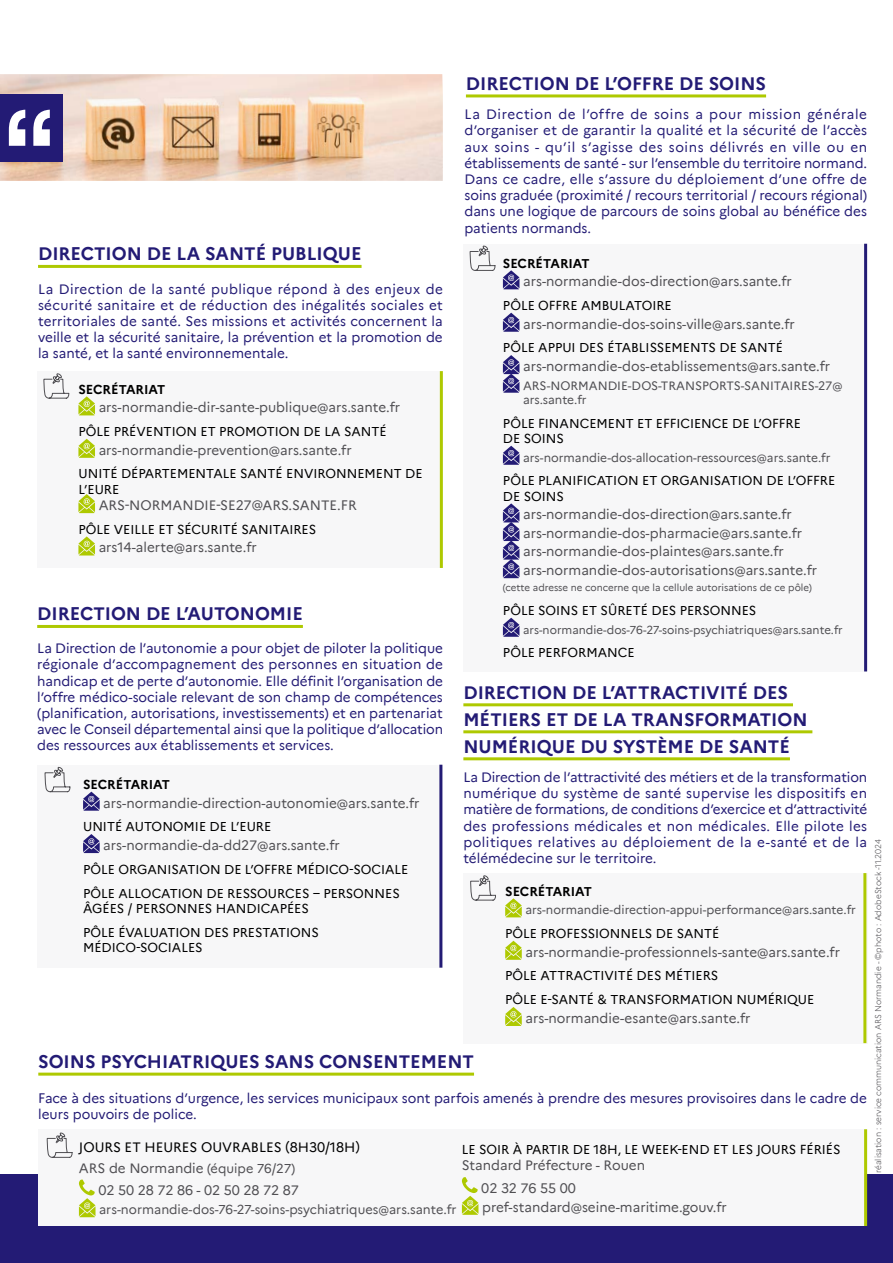
<style>
.page{position:relative;width:893px;height:1263px;background:#fff}
.page>*{position:absolute;margin:0;border:0;box-sizing:border-box;transform-origin:0 0}
.t1{font:700 18px/27px "Marianne";color:#231b75}
.t2{font:13.5px/16.2px "Marianne";color:#231b75;text-align:justify}
.t3{font:13.5px/18.6px "Marianne";color:#504f53}
.t4{font:13.5px/20.4px "Marianne";color:#000}
.t5{font:12.75px/15.3px "Marianne";color:#000}
.t6{font:12.75px "Marianne";color:#504f53}
.t7{font:700 12.75px "Marianne";color:#000}
.t8{font:12px/14.4px "Marianne";color:#504f53}
.t9{font:11.4px "Marianne";color:#504f53}
.t10{font:9.75px "Marianne";color:#504f53}
.t11{font:300 8.25px "Marianne";color:#504f53}
.s1{color:#504f53}
.s2{font-size:12.75px;color:#504f53}
</style>
<div class="page">
<img style="left:0;top:74px;width:443px;height:107px">
<div style="left:0;top:94px;width:62px;height:68px;background:#231b75"></div>
<svg style="left:9px;top:110px;width:41px;height:36px"></svg>
<div style="left:0;top:1174px;width:893px;height:89px;background:#231b75"></div>
<div style="left:37px;top:371px;width:406px;height:197px;background:#f7f7f8"></div>
<hr style="left:440px;top:371px;width:3px;height:197px;background:#aec900">
<div style="left:38px;top:1129px;width:829px;height:97px;background:#f7f7f8"></div>
<hr style="left:864px;top:1129px;width:3px;height:97px;background:#aec900">
<div style="left:37px;top:765px;width:406px;height:203px;background:#f7f7f8"></div>
<hr style="left:439px;top:765px;width:3px;height:203px;background:#231b75">
<svg style="left:43px;top:373px;width:27px;height:26px"></svg>
<svg style="left:46px;top:1132px;width:27px;height:26px"></svg>
<svg style="left:44px;top:766px;width:27px;height:27px"></svg>
<hr style="left:38px;top:265px;width:324px;height:3px;background:#aec900">
<hr style="left:37px;top:625px;width:266px;height:3px;background:#aec900">
<hr style="left:38px;top:1072px;width:436px;height:3px;background:#aec900">
<svg style="left:78px;top:396px;width:17px;height:19px"></svg>
<svg style="left:78px;top:439px;width:17px;height:19px"></svg>
<svg style="left:78px;top:494px;width:17px;height:19px"></svg>
<svg style="left:78px;top:536px;width:17px;height:19px"></svg>
<svg style="left:83px;top:792px;width:17px;height:19px"></svg>
<svg style="left:83px;top:834px;width:17px;height:19px"></svg>
<svg style="left:79px;top:1179px;width:16px;height:38px"></svg>
<svg style="left:462px;top:1177px;width:16px;height:38px"></svg>
<div style="left:463px;top:244px;width:404px;height:427px;background:#f7f7f8"></div>
<hr style="left:864px;top:244px;width:3px;height:427px;background:#231b75">
<svg style="left:469px;top:245px;width:27px;height:26px"></svg>
<hr style="left:466px;top:94px;width:300px;height:3px;background:#aec900">
<svg style="left:503px;top:270px;width:16px;height:19px"></svg>
<svg style="left:503px;top:313px;width:16px;height:19px"></svg>
<svg style="left:503px;top:355px;width:16px;height:38px"></svg>
<svg style="left:503px;top:446px;width:16px;height:19px"></svg>
<svg style="left:503px;top:503px;width:16px;height:75px"></svg>
<svg style="left:503px;top:618px;width:16px;height:19px"></svg>
<hr style="left:463px;top:703px;width:330px;height:3px;background:#aec900">
<hr style="left:463px;top:730px;width:349px;height:3px;background:#aec900">
<hr style="left:463px;top:757px;width:327px;height:3px;background:#aec900">
<div style="left:463px;top:873px;width:404px;height:170px;background:#f7f7f8"></div>
<hr style="left:863px;top:873px;width:3px;height:170px;background:#aec900">
<svg style="left:470px;top:875px;width:26px;height:26px"></svg>
<svg style="left:505px;top:898px;width:17px;height:19px"></svg>
<svg style="left:505px;top:941px;width:17px;height:19px"></svg>
<svg style="left:505px;top:1007px;width:17px;height:19px"></svg>
<h1 class="t1" style="left:466px;top:69px;width:302px">DIRECTION DE L’OFFRE DE SOINS</h1>
<h1 class="t1" style="left:38px;top:239px;width:325px">DIRECTION DE LA SANTÉ PUBLIQUE</h1>
<p class="t2" style="left:38px;top:280px;width:406px">La Direction de la santé publique répond à des enjeux de sécurité sanitaire et de réduction des inégalités sociales et territoriales de santé. Ses missions et activités concernent la veille et la sécurité sanitaire, la prévention et la promotion de la santé, et la santé environnementale.</p>
<p class="t7" style="left:78px;top:379px;width:88px">SECRÉTARIAT</p>
<p class="t3" style="left:99px;top:397px;width:303px">ars-normandie-dir-sante-publique@ars.sante.fr</p>
<p class="t5" style="left:78px;top:423px;width:310px">PÔLE PRÉVENTION ET PROMOTION DE LA SANTÉ</p>
<p class="t3" style="left:99px;top:439px;width:255px">ars-normandie-prevention@ars.sante.fr</p>
<p class="t5" style="left:78px;top:465px;width:346px">UNITÉ DÉPARTEMENTALE SANTÉ ENVIRONNEMENT DE<br>L’EURE</p>
<p class="t3" style="left:99px;top:495px;width:259px">ARS-NORMANDIE-SE27@ARS.SANTE.FR</p>
<p class="t5" style="left:78px;top:520px;width:239px">PÔLE VEILLE ET SÉCURITÉ SANITAIRES</p>
<p class="t3" style="left:99px;top:537px;width:160px">ars14-alerte@ars.sante.fr</p>
<h1 class="t1" style="left:37px;top:599px;width:267px">DIRECTION DE L’AUTONOMIE</h1>
<p class="t2" style="left:37px;top:639px;width:407px">La Direction de l’autonomie a pour objet de piloter la politique régionale d’accompagnement des personnes en situation de handicap et de perte d’autonomie. Elle définit l’organisation de l’offre médico-sociale relevant de son champ de compétences (planification, autorisations, investissements) et en partenariat avec le Conseil départemental ainsi que la politique d’allocation des ressources aux établissements et services.</p>
<p class="t7" style="left:83px;top:774px;width:88px">SECRÉTARIAT</p>
<p class="t3" style="left:103px;top:792px;width:318px">ars-normandie-direction-autonomie@ars.sante.fr</p>
<p class="t5" style="left:83px;top:818px;width:190px">UNITÉ AUTONOMIE DE L’EURE</p>
<p class="t3" style="left:103px;top:835px;width:238px">ars-normandie-da-dd27@ars.sante.fr</p>
<p class="t5" style="left:83px;top:856px;width:327px;line-height:23.9px">PÔLE ORGANISATION DE L’OFFRE MÉDICO-SOCIALE<br>PÔLE ALLOCATION DE RESSOURCES – PERSONNES</p>
<p class="t5" style="left:83px;top:895px;width:237px;line-height:23.9px">ÂGÉES / PERSONNES HANDICAPÉES<br>PÔLE ÉVALUATION DES PRESTATIONS</p>
<p class="t5" style="left:83px;top:939px;width:121px">MÉDICO-SOCIALES</p>
<p class="t2" style="left:464px;top:105px;width:404px">La Direction de l’offre de soins a pour mission générale d’organiser et de garantir la qualité et la sécurité de l’accès aux soins - qu’il s’agisse des soins délivrés en ville ou en établissements de santé - sur l’ensemble du territoire normand.<br>Dans ce cadre, elle s’assure du déploiement d’une offre de soins graduée (proximité / recours territorial / recours régional) dans une logique de parcours de soins global au bénéfice des patients normands.</p>
<p class="t7" style="left:503px;top:253px;width:88px">SECRÉTARIAT</p>
<p class="t3" style="left:523px;top:271px;width:270px">ars-normandie-dos-direction@ars.sante.fr</p>
<p class="t5" style="left:503px;top:297px;width:170px">PÔLE OFFRE AMBULATOIRE</p>
<p class="t3" style="left:523px;top:313px;width:273px">ars-normandie-dos-soins-ville@ars.sante.fr</p>
<p class="t5" style="left:503px;top:339px;width:282px">PÔLE APPUI DES ÉTABLISSEMENTS DE SANTÉ</p>
<p class="t3" style="left:523px;top:356px;width:309px">ars-normandie-dos-etablissements@ars.sante.fr</p>
<p class="t8" style="left:523px;top:377px;width:321px">ARS-NORMANDIE-DOS-TRANSPORTS-SANITAIRES-27@ ars.sante.fr</p>
<p class="t5" style="left:503px;top:414px;width:300px">PÔLE FINANCEMENT ET EFFICIENCE DE L’OFFRE<br>DE SOINS</p>
<p class="t8" style="left:523px;top:449px;width:309px">ars-normandie-dos-allocation-ressources@ars.sante.fr</p>
<p class="t5" style="left:503px;top:472px;width:334px">PÔLE PLANIFICATION ET ORGANISATION DE L’OFFRE<br>DE SOINS</p>
<p class="t3" style="left:523px;top:504px;width:296px">ars-normandie-dos-direction@ars.sante.fr ars-normandie-dos-pharmacie@ars.sante.fr ars-normandie-dos-plaintes@ars.sante.fr ars-normandie-dos-autorisations@ars.sante.fr</p>
<p class="t10" style="left:503px;top:580px;width:310px">(cette adresse ne concerne que la cellule autorisations de ce pôle)</p>
<p class="t5" style="left:503px;top:602px;width:255px">PÔLE SOINS ET SÛRETÉ DES PERSONNES</p>
<p class="t9" style="left:523px;top:621px;width:321px">ars-normandie-dos-76-27-soins-psychiatriques@ars.sante.fr</p>
<p class="t5" style="left:503px;top:644px;width:133px">PÔLE PERFORMANCE</p>
<h1 class="t1" style="left:463px;top:677px;width:346px">DIRECTION DE L’ATTRACTIVITÉ DES<br>MÉTIERS ET DE LA TRANSFORMATION<br>NUMÉRIQUE DU SYSTÈME DE SANTÉ</h1>
<p class="t2" style="left:463px;top:768px;width:405px">La Direction de l’attractivité des métiers et de la transformation numérique du système de santé supervise les dispositifs en matière de formations, de conditions d’exercice et d’attractivité des professions médicales et non médicales. Elle pilote les politiques relatives au déploiement de la e-santé et de la télémédecine sur le territoire.</p>
<p class="t7" style="left:505px;top:881px;width:88px">SECRÉTARIAT</p>
<p class="t8" style="left:525px;top:902px;width:332px">ars-normandie-direction-appui-performance@ars.sante.fr</p>
<p class="t5" style="left:505px;top:925px;width:216px">PÔLE PROFESSIONNELS DE SANTÉ</p>
<p class="t3" style="left:525px;top:941px;width:316px">ars-normandie-professionnels-sante@ars.sante.fr</p>
<p class="t5" style="left:505px;top:963px;width:311px;line-height:23.9px">PÔLE ATTRACTIVITÉ DES MÉTIERS<br>PÔLE E-SANTÉ &amp; TRANSFORMATION NUMÉRIQUE</p>
<p class="t3" style="left:525px;top:1007px;width:227px">ars-normandie-esante@ars.sante.fr</p>
<h1 class="t1" style="left:38px;top:1047px;width:437px">SOINS PSYCHIATRIQUES SANS CONSENTEMENT</h1>
<p class="t2" style="left:38px;top:1089px;width:830px">Face à des situations d’urgence, les services municipaux sont parfois amenés à prendre des mesures provisoires dans le cadre de leurs pouvoirs de police.</p>
<p class="t4" style="left:79px;top:1136px;width:282px">JOURS ET HEURES OUVRABLES (8H30/18H)<br><span class="s1">ARS de Normandie</span> <span class="s2">(équipe 76/27)</span></p>
<p class="t3" style="left:98px;top:1180px;width:202px">02 50 28 72 86 - 02 50 28 72 87</p>
<p class="t6" style="left:99px;top:1200px;width:359px">ars-normandie-dos-76-27-soins-psychiatriques@ars.sante.fr</p>
<p class="t5" style="left:462px;top:1141px;width:380px">LE SOIR À PARTIR DE 18H, LE WEEK-END ET LES JOURS FÉRIÉS</p>
<p class="t3" style="left:481px;top:1153px;width:165px;line-height:23px;text-indent:-19px">Standard Préfecture - Rouen<br>02 32 76 55 00</p>
<p class="t3" style="left:482px;top:1196px;width:246px">pref-standard@seine-maritime.gouv.fr</p>
<p class="t11" style="left:872px;top:1173px;width:335px;rotate:-90deg">réalisation : service communication ARS Normandie - ©photo : AdobeStock -11.2024</p>
</div>
